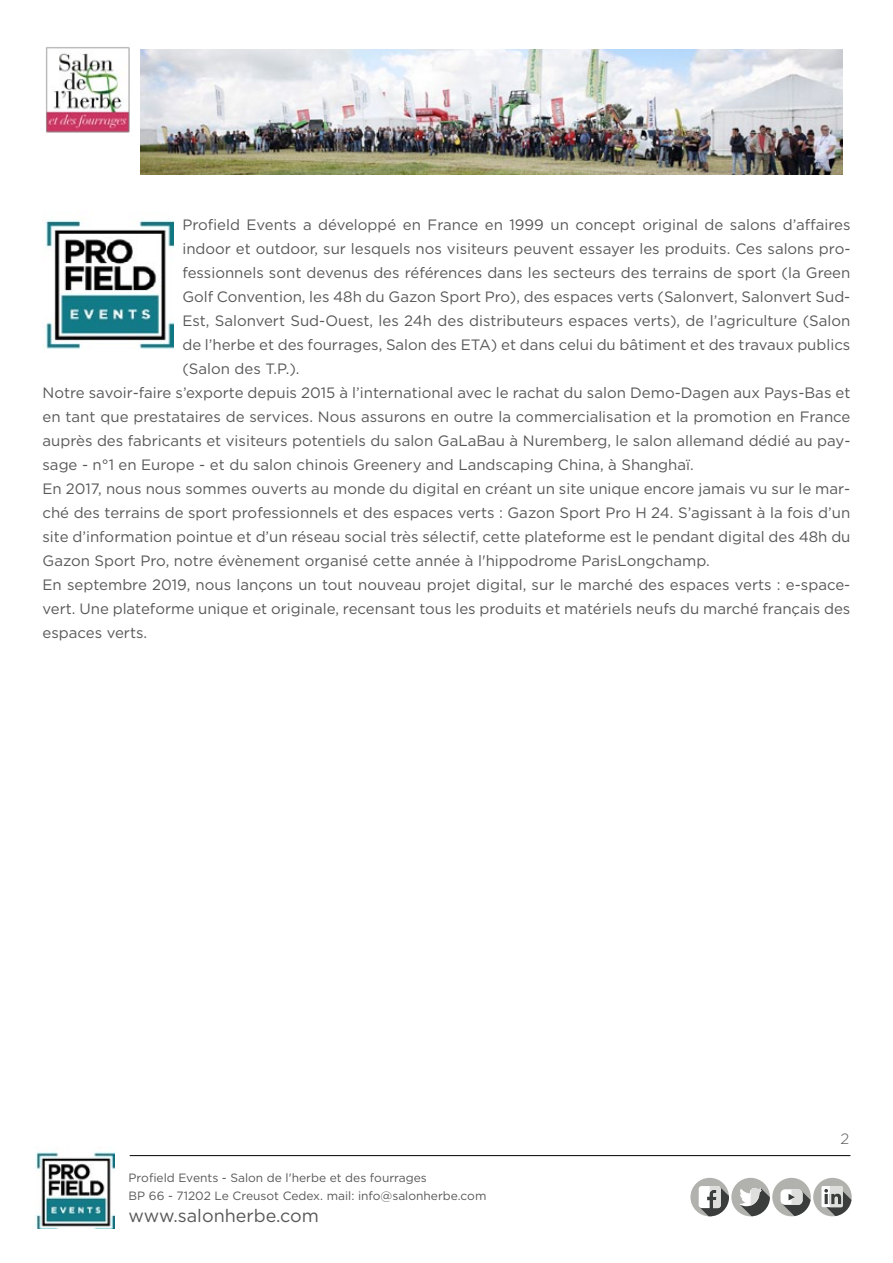
<style>
.page{position:relative;width:893px;height:1263px;background:#fff}
.page>*{position:absolute;margin:0;border:0;box-sizing:border-box;transform-origin:0 0}
.t1{font:18px "Gotham";color:#58585a}
.t2{font:15px "Gotham";color:#58585a}
.t3{font:300 15px "Gotham";color:#58585a}
.t4{font:12px/18px "Gotham";color:#58585a}
</style>
<div class="page">
<img style="left:35px;top:1151px;width:80px;height:78px">
<div style="left:690px;top:1178px;width:39px;height:38px;background:#b1b1ae;border-radius:50%"></div>
<svg style="left:699px;top:1186px;width:30px;height:30px"></svg>
<div style="left:731px;top:1178px;width:39px;height:38px;background:#b1b1ae;border-radius:50%"></div>
<svg style="left:740px;top:1188px;width:30px;height:28px"></svg>
<div style="left:772px;top:1178px;width:39px;height:38px;background:#b1b1ae;border-radius:50%"></div>
<svg style="left:780px;top:1189px;width:31px;height:27px"></svg>
<div style="left:813px;top:1178px;width:39px;height:38px;background:#b1b1ae;border-radius:50%"></div>
<div style="left:821px;top:1186px;width:22px;height:21px;background:#fff;border-radius:2px"></div>
<svg style="left:823px;top:1186px;width:28px;height:30px"></svg>
<hr style="left:130px;top:1155px;width:720px;height:1px;background:#000">
<img style="left:45px;top:47px;width:85px;height:86px">
<img style="left:45px;top:220px;width:129px;height:129px">
<img style="left:140px;top:50px;width:702px;height:124px">
<p class="t2" style="left:182px;top:215px;width:670px">Profield Events a développé en France en 1999 un concept original de salons d’affaires</p>
<p class="t2" style="left:182px;top:239px;width:670px">indoor et outdoor, sur lesquels nos visiteurs peuvent essayer les produits. Ces salons pro-</p>
<p class="t2" style="left:182px;top:263px;width:669px">fessionnels sont devenus des références dans les secteurs des terrains de sport (la Green</p>
<p class="t2" style="left:182px;top:287px;width:669px">Golf Convention, les 48h du Gazon Sport Pro), des espaces verts (Salonvert, Salonvert Sud-</p>
<p class="t2" style="left:182px;top:311px;width:670px">Est, Salonvert Sud-Ouest, les 24h des distributeurs espaces verts), de l’agriculture (Salon</p>
<p class="t2" style="left:182px;top:335px;width:669px">de l’herbe et des fourrages, Salon des ETA) et dans celui du bâtiment et des travaux publics</p>
<p class="t2" style="left:182px;top:359px;width:119px">(Salon des T.P.).</p>
<p class="t2" style="left:43px;top:383px;width:809px">Notre savoir-faire s’exporte depuis 2015 à l’international avec le rachat du salon Demo-Dagen aux Pays-Bas et</p>
<p class="t2" style="left:43px;top:407px;width:809px">en tant que prestataires de services. Nous assurons en outre la commercialisation et la promotion en France</p>
<p class="t2" style="left:43px;top:431px;width:809px">auprès des fabricants et visiteurs potentiels du salon GaLaBau à Nuremberg, le salon allemand dédié au pay-</p>
<p class="t2" style="left:43px;top:455px;width:653px">sage - n°1 en Europe - et du salon chinois Greenery and Landscaping China, à Shanghaï.</p>
<p class="t2" style="left:43px;top:479px;width:809px">En 2017, nous nous sommes ouverts au monde du digital en créant un site unique encore jamais vu sur le mar-</p>
<p class="t2" style="left:43px;top:503px;width:809px">ché des terrains de sport professionnels et des espaces verts : Gazon Sport Pro H 24. S’agissant à la fois d’un</p>
<p class="t2" style="left:43px;top:527px;width:809px">site d’information pointue et d’un réseau social très sélectif, cette plateforme est le pendant digital des 48h du</p>
<p class="t2" style="left:43px;top:551px;width:669px">Gazon Sport Pro, notre évènement organisé cette année à l'hippodrome ParisLongchamp.</p>
<p class="t2" style="left:43px;top:575px;width:809px">En septembre 2019, nous lançons un tout nouveau projet digital, sur le marché des espaces verts : e-space-</p>
<p class="t2" style="left:43px;top:599px;width:809px">vert. Une plateforme unique et originale, recensant tous les produits et matériels neufs du marché français des</p>
<p class="t2" style="left:43px;top:623px;width:106px">espaces verts.</p>
<p class="t4" style="left:129px;top:1168px;width:359px">Profield Events - Salon de l'herbe et des fourrages<br>BP 66 - 71202 Le Creusot Cedex. mail: info@salonherbe.com</p>
<p class="t1" style="left:129px;top:1204px;width:192px">www.salonherbe.com</p>
<p class="t3" style="left:840px;top:1131px;width:10px">2</p>
</div>
